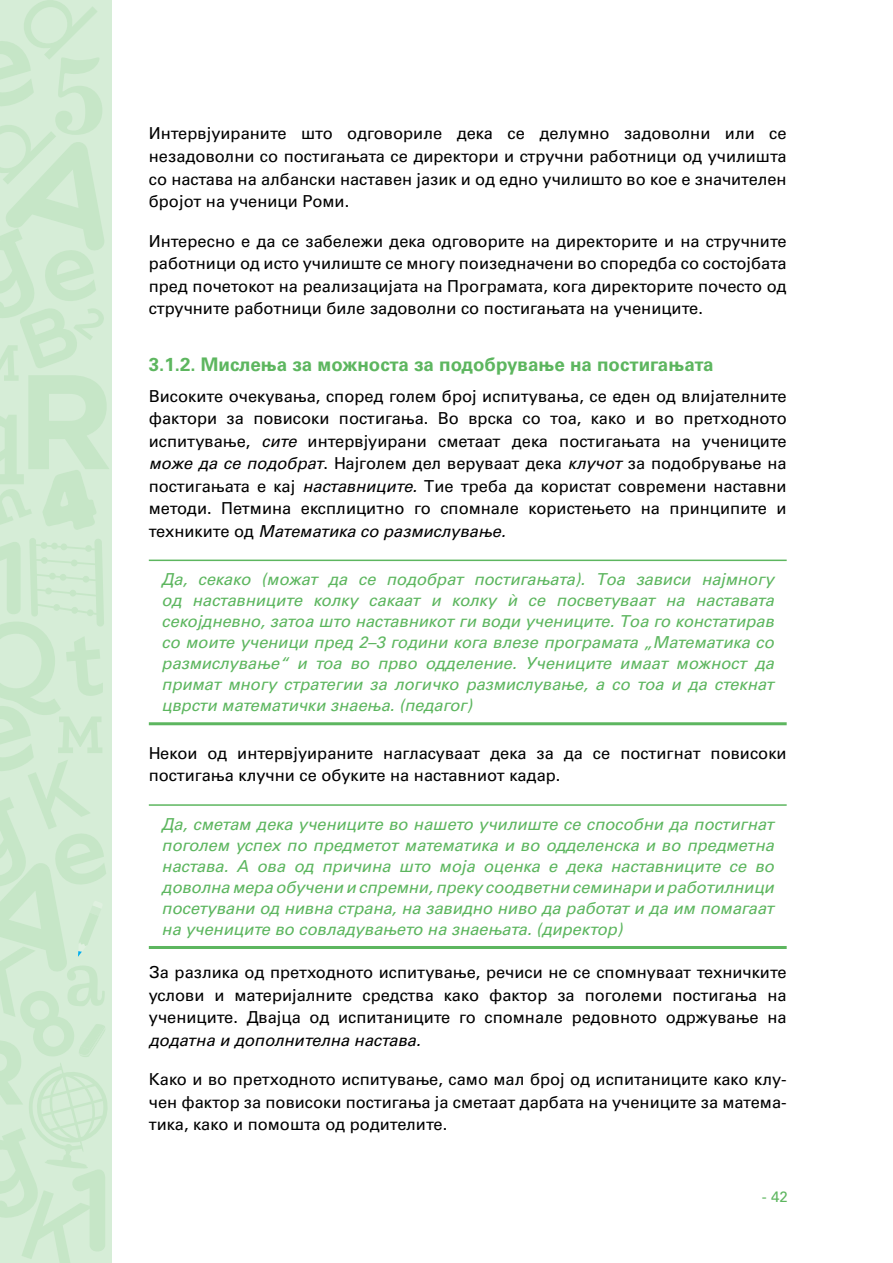
<style>
.page{position:relative;width:893px;height:1263px;background:#fff}
.page>*{position:absolute;margin:0;border:0;box-sizing:border-box;transform-origin:0 0}
.t1{font:700 18.75px "Univers C";color:#5db65f}
.t2{font:16.5px/22.5px "Univers C";color:#000;text-align:justify}
.t3{font:italic 16.5px/21px "Univers C";color:#5db65f;text-align:justify}
.t4{font:italic 16.5px "Univers C";color:#000}
.t5{font:15px "Univers C";color:#5db65f}
.s1{font-style:italic}
</style>
<div class="page">
<div style="left:0;top:0;width:112px;height:1263px;background:#d6edd7"></div>
<svg style="left:0;top:0;width:109px;height:530px"></svg>
<svg style="left:0;top:538px;width:107px;height:725px"></svg>
<hr style="left:149px;top:560px;width:638px;height:1px;background:#5db65f">
<hr style="left:149px;top:722px;width:638px;height:3px;background:#5db65f">
<hr style="left:149px;top:804px;width:638px;height:2px;background:#5db65f">
<hr style="left:149px;top:946px;width:638px;height:3px;background:#5db65f">
<p class="t2" style="left:149px;top:122px;width:639px">Интервјуираните што одговориле дека се делумно задоволни или се незадоволни со постигањата се директори и стручни работници од училишта со настава на албански наставен јазик и од едно училишто во кое е значителен бројот на ученици Роми.</p>
<p class="t2" style="left:149px;top:229px;width:639px">Интересно е да се забележи дека одговорите на директорите и на стручните работници од исто училиште се многу поизедначени во споредба со состојбата пред почетокот на реализацијата на Програмата, кога директорите почесто од стручните работници биле задоволни со постигањата на учениците.</p>
<p class="t1" style="left:149px;top:353px;width:566px">3.1.2. Мислења за можноста за подобрување на постигањата</p>
<p class="t2" style="left:149px;top:384px;width:639px">Високите очекувања, според голем број испитувања, се еден од влијателните фактори за повисоки постигања. Во врска со тоа, како и во претходното испитување, <span class="s1">сите</span> интервјуирани сметаат дека постигањата на учениците <span class="s1">може да се подобрат</span>. Најголем дел веруваат дека <span class="s1">клучот</span> за подобрување на постигањата е кај <span class="s1">наставниците.</span> Тие треба да користат современи наставни методи. Петмина експлицитно го спомнале користењето на принципите и техниките од <span class="s1">Математика со размислување.</span></p>
<p class="t3" style="left:162px;top:568px;width:614px">Да, секако (можат да се подобрат постигањата). Тоа зависи најмногу од наставниците колку сакаат и колку ѝ се посветуваат на наставата секојдневно, затоа што наставникот ги води учениците. Тоа го констатирав со моите ученици пред 2–3 години кога влезе програмата „Математика со размислување“ и тоа во прво одделение. Учениците имаат можност да примат многу стратегии за логичко размислување, а со тоа и да стекнат цврсти математички знаења. (педагог)</p>
<p class="t2" style="left:149px;top:741px;width:639px">Некои од интервјуираните нагласуваат дека за да се постигнат повисоки постигања клучни се обуките на наставниот кадар.</p>
<p class="t3" style="left:162px;top:813px;width:614px">Да, сметам дека учениците во нашето училиште се способни да постигнат поголем успех по предметот математика и во одделенска и во предметна настава. А ова од причина што моја оценка е дека наставниците се во доволна мера обучени и спремни, преку соодветни семинари и работилници посетувани од нивна страна, на завидно ниво да работат и да им помагаат на учениците во совладувањето на знаењата. (директор)</p>
<p class="t2" style="left:149px;top:961px;width:639px">За разлика од претходното испитување, речиси не се спомнуваат техничките услови и материјалните средства како фактор за поголеми постигања на учениците. Двајца од испитаниците го спомнале редовното одржување на</p>
<p class="t4" style="left:149px;top:1030px;width:273px">додатна и дополнителна настава.</p>
<p class="t2" style="left:149px;top:1068px;width:639px">Како и во претходното испитување, само мал број од испитаниците како клу&shy;чен фактор за повисоки постигања ја сметаат дарбата на учениците за матема&shy;тика, како и помошта од родителите.</p>
<p class="t5" style="left:762px;top:1188px;width:27px">- 42</p>
</div>
